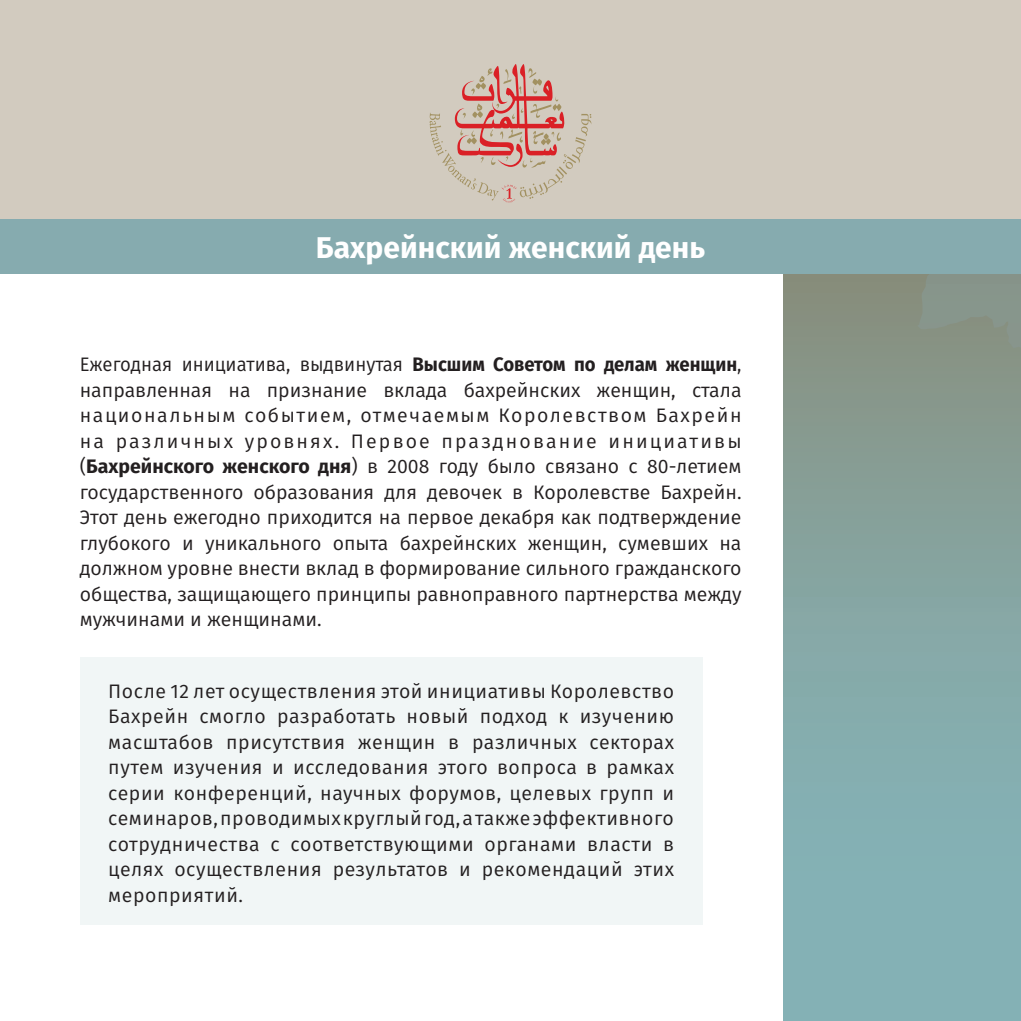
<style>
.page{position:relative;width:1021px;height:1021px;background:#fff}
.page>*{position:absolute;margin:0;border:0;box-sizing:border-box;transform-origin:0 0}
.t1{font:700 30px "Fira Sans";color:#fff}
.t2{font:19.5px/25.5px "Fira Sans";letter-spacing:.01em;color:#231f20}
.t3{font:19.5px/25.5px "Fira Sans";letter-spacing:.03em;color:#231f20;text-align:right}
.t4{font:19.5px "Fira Sans";letter-spacing:.08em;color:#231f20}
.t5{font:19.5px "Fira Sans";letter-spacing:.11em;color:#231f20}
.t6{font:19.5px "Fira Sans";letter-spacing:.01em;color:#231f20;scale:.95 1}
.t7{font:700 19.5px "Fira Sans";color:#231f20;scale:.95 1}
.t8{font:700 19.5px "Fira Sans";color:#231f20}
.s1{font-weight:400}
</style>
<div class="page">
<svg style="left:783px;top:273px;width:237px;height:747px;background:#85a6a4"></svg>
<svg style="left:861px;top:273px;width:159px;height:75px;background:#869285"></svg>
<div style="left:0;top:0;width:1020px;height:219px;background:#d2cbbf"></div>
<div style="left:0;top:219px;width:1020px;height:54px;background:#86abaf"></div>
<svg style="left:429px;top:64px;width:162px;height:138px"></svg>
<div style="left:80px;top:657px;width:622px;height:267px;background:#f1f6f6"></div>
<p class="t1" style="left:316px;top:222px;width:391px">Бахрейнский женский день</p>
<p class="t6" style="left:80px;top:350px;width:99px">Ежегодная</p>
<p class="t6" style="left:182px;top:350px;width:116px">инициатива,</p>
<p class="t6" style="left:300px;top:350px;width:110px">выдвинутая</p>
<p class="t7" style="left:412px;top:348px;width:348px">Высшим Советом по делам женщин<span class="s1">,</span></p>
<p class="t2" style="left:80px;top:377px;width:134px">направленная</p>
<p class="t2" style="left:228px;top:377px;width:24px">на</p>
<p class="t2" style="left:267px;top:377px;width:102px">признание</p>
<p class="t2" style="left:383px;top:377px;width:66px">вклада</p>
<p class="t2" style="left:464px;top:377px;width:118px">бахрейнских</p>
<p class="t2" style="left:596px;top:377px;width:81px">женщин,</p>
<p class="t2" style="left:692px;top:377px;width:51px">стала</p>
<p class="t4" style="left:80px;top:401px;width:157px">национальным</p>
<p class="t4" style="left:244px;top:401px;width:108px">событием,</p>
<p class="t4" style="left:360px;top:401px;width:130px">отмечаемым</p>
<p class="t4" style="left:498px;top:401px;width:150px">Королевством</p>
<p class="t4" style="left:655px;top:401px;width:87px">Бахрейн</p>
<p class="t2" style="left:80px;top:428px;width:26px">на</p>
<p class="t5" style="left:116px;top:426px;width:119px">различных</p>
<p class="t5" style="left:245px;top:426px;width:96px">уровнях.</p>
<p class="t2" style="left:351px;top:428px;width:80px">Первое</p>
<p class="t5" style="left:441px;top:426px;width:157px">празднование</p>
<p class="t5" style="left:608px;top:426px;width:134px">инициативы</p>
<p class="t8" style="left:80px;top:450px;width:279px"><span class="s1">(</span>Бахрейнского женского дня<span class="s1">)</span></p>
<p class="t2" style="left:367px;top:453px;width:12px">в</p>
<p class="t2" style="left:387px;top:453px;width:43px">2008</p>
<p class="t2" style="left:439px;top:453px;width:41px">году</p>
<p class="t2" style="left:488px;top:453px;width:49px">было</p>
<p class="t2" style="left:545px;top:453px;width:75px">связано</p>
<p class="t2" style="left:628px;top:453px;width:11px">с</p>
<p class="t2" style="left:647px;top:453px;width:96px">80-летием</p>
<p class="t2" style="left:660px;top:479px;width:83px">Бахрейн.</p>
<p class="t2" style="left:254px;top:479px;width:122px">образования</p>
<p class="t2" style="left:533px;top:479px;width:119px">Королевстве</p>
<p class="t2" style="left:80px;top:479px;width:165px">государственного</p>
<p class="t2" style="left:80px;top:504px;width:663px">Этот день ежегодно приходится на первое декабря как подтверждение</p>
<p class="t2" style="left:719px;top:530px;width:24px">на</p>
<p class="t2" style="left:427px;top:479px;width:76px">девочек</p>
<p class="t2" style="left:512px;top:479px;width:12px">в</p>
<p class="t2" style="left:384px;top:479px;width:34px">для</p>
<p class="t2" style="left:400px;top:530px;width:118px">бахрейнских</p>
<p class="t2" style="left:80px;top:530px;width:663px">глубокого<br>должном уровне внести вклад в формирование сильного гражданского общества, защищающего принципы равноправного партнерства между мужчинами и женщинами.</p>
<p class="t2" style="left:205px;top:530px;width:118px">уникального</p>
<p class="t2" style="left:333px;top:530px;width:57px">опыта</p>
<p class="t2" style="left:527px;top:530px;width:81px">женщин,</p>
<p class="t2" style="left:618px;top:530px;width:91px">сумевших</p>
<p class="t2" style="left:182px;top:530px;width:13px">и</p>
<p class="t3" style="left:108px;top:677px;width:567px">После 12 лет осуществления этой инициативы Королевство изучению</p>
<p class="t3" style="left:108px;top:703px;width:81px">Бахрейн</p>
<p class="t2" style="left:406px;top:703px;width:64px">новый</p>
<p class="t2" style="left:277px;top:703px;width:120px">разработать</p>
<p class="t2" style="left:199px;top:703px;width:68px">смогло</p>
<p class="t2" style="left:480px;top:703px;width:69px">подход</p>
<p class="t2" style="left:558px;top:703px;width:12px">к</p>
<p class="t3" style="left:108px;top:728px;width:107px">масштабов</p>
<p class="t3" style="left:226px;top:728px;width:120px">присутствия</p>
<p class="t2" style="left:358px;top:728px;width:79px">женщин</p>
<p class="t2" style="left:448px;top:728px;width:12px">в</p>
<p class="t3" style="left:472px;top:728px;width:106px">различных</p>
<p class="t3" style="left:589px;top:728px;width:86px">секторах</p>
<p class="t2" style="left:108px;top:754px;width:57px">путем</p>
<p class="t3" style="left:108px;top:779px;width:567px">серии конференций, научных форумов, целевых групп и</p>
<p class="t3" style="left:108px;top:805px;width:567px">семинаров,проводимыхкруглыйгод а, такжеэффективного</p>
<p class="t2" style="left:663px;top:830px;width:12px">в</p>
<p class="t3" style="left:173px;top:754px;width:91px">изучения</p>
<p class="t3" style="left:293px;top:754px;width:137px">исследования</p>
<p class="t2" style="left:438px;top:754px;width:51px">этого</p>
<p class="t3" style="left:497px;top:754px;width:81px">вопроса</p>
<p class="t2" style="left:586px;top:754px;width:12px">в</p>
<p class="t2" style="left:606px;top:754px;width:69px">рамках</p>
<p class="t2" style="left:272px;top:754px;width:13px">и</p>
<p class="t3" style="left:108px;top:830px;width:153px">сотрудничества</p>
<p class="t2" style="left:270px;top:830px;width:11px">с</p>
<p class="t3" style="left:290px;top:830px;width:185px">соответствующими</p>
<p class="t3" style="left:484px;top:830px;width:93px">органами</p>
<p class="t2" style="left:587px;top:830px;width:67px">власти</p>
<p class="t3" style="left:108px;top:856px;width:136px;text-align:left">целях мероприятий.</p>
<p class="t3" style="left:174px;top:856px;width:149px">осуществления</p>
<p class="t2" style="left:333px;top:856px;width:117px">результатов</p>
<p class="t2" style="left:459px;top:856px;width:13px">и</p>
<p class="t3" style="left:481px;top:856px;width:143px">рекомендаций</p>
<p class="t2" style="left:633px;top:856px;width:42px">этих</p>
</div>
